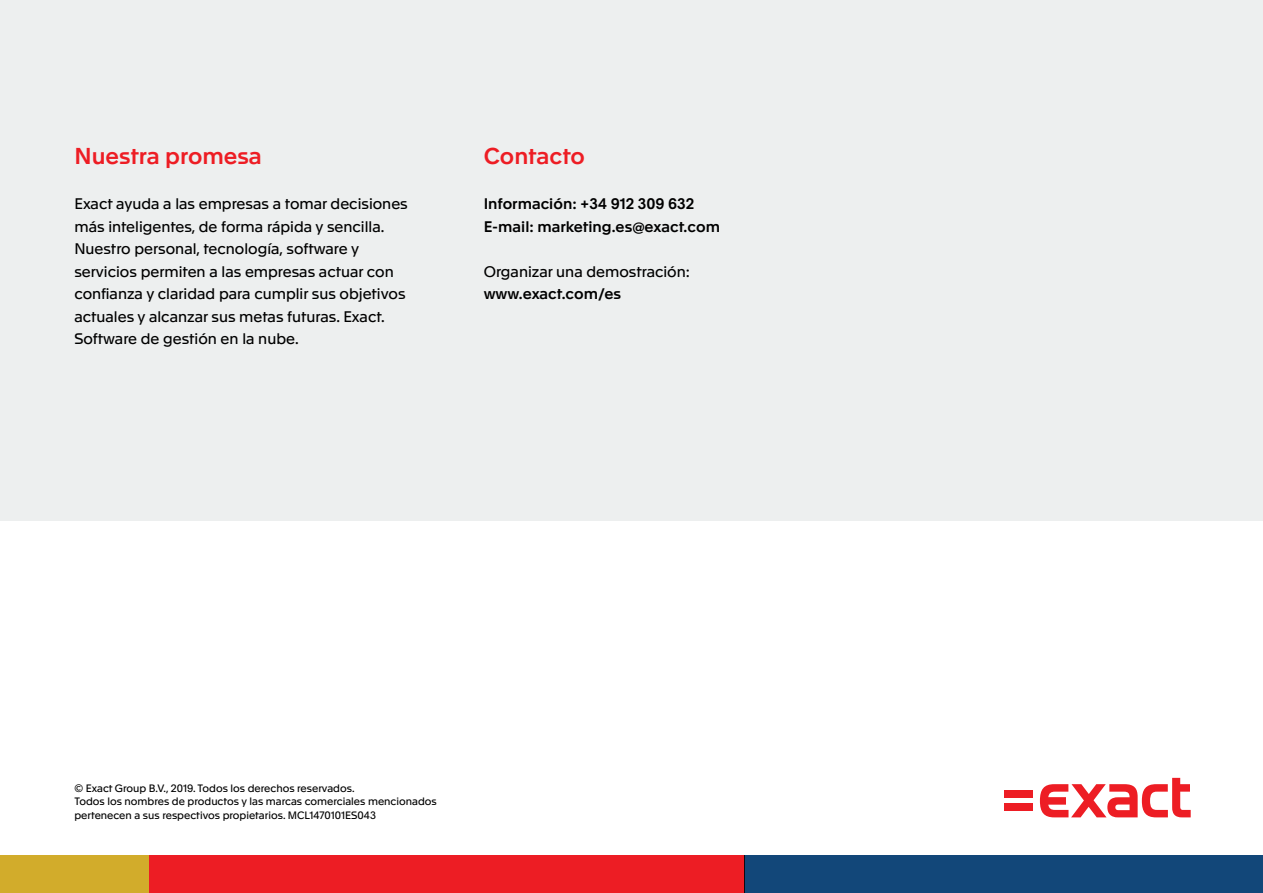
<style>
.page{position:relative;width:1263px;height:893px;background:#fff}
.page>*{position:absolute;margin:0;border:0;box-sizing:border-box;transform-origin:0 0}
.t1{font:500 22.5px "Apax";color:#ed1d24}
.t2{font:15px/22.5px "Apax";color:#000}
.t3{font:500 15px/22.5px "Apax";color:#000}
.t4{font:10.5px/13.5px "Apax";color:#000}
</style>
<div class="page">
<div style="left:0;top:0;width:1263px;height:521px;background:#edefef"></div>
<div style="left:149px;top:856px;width:595px;height:37px;background:#ed1d24"></div>
<div style="left:0;top:856px;width:149px;height:37px;background:#d2ac2b"></div>
<div style="left:744px;top:856px;width:519px;height:37px;background:#124779"></div>
<div style="left:1004px;top:791px;width:28px;height:7px;background:#ed1d24"></div>
<div style="left:1004px;top:804px;width:28px;height:7px;background:#ed1d24"></div>
<svg style="left:1040px;top:778px;width:151px;height:39px"></svg>
<h1 class="t1" style="left:74px;top:140px;width:189px">Nuestra promesa</h1>
<p class="t2" style="left:74px;top:192px;width:335px">Exact ayuda a las empresas a tomar decisiones más inteligentes, de forma rápida y sencilla.<br>Nuestro personal, tecnología, software y servicios permiten a las empresas actuar con confianza y claridad para cumplir sus objetivos actuales y alcanzar sus metas futuras. Exact.<br>Software de gestión en la nube.</p>
<h1 class="t1" style="left:484px;top:140px;width:103px">Contacto</h1>
<p class="t3" style="left:484px;top:192px;width:238px">Información: +34 912 309 632<br>E-mail: marketing.es@exact.com</p>
<p class="t2" style="left:484px;top:259px;width:208px">Organizar una demostración:</p>
<p class="t3" style="left:484px;top:282px;width:139px">www.exact.com/es</p>
<p class="t4" style="left:74px;top:780px;width:364px">© Exact Group B.V., 2019. Todos los derechos reservados.<br>Todos los nombres de productos y las marcas comerciales mencionados pertenecen a sus respectivos propietarios. MCL1470101ES043</p>
</div>
